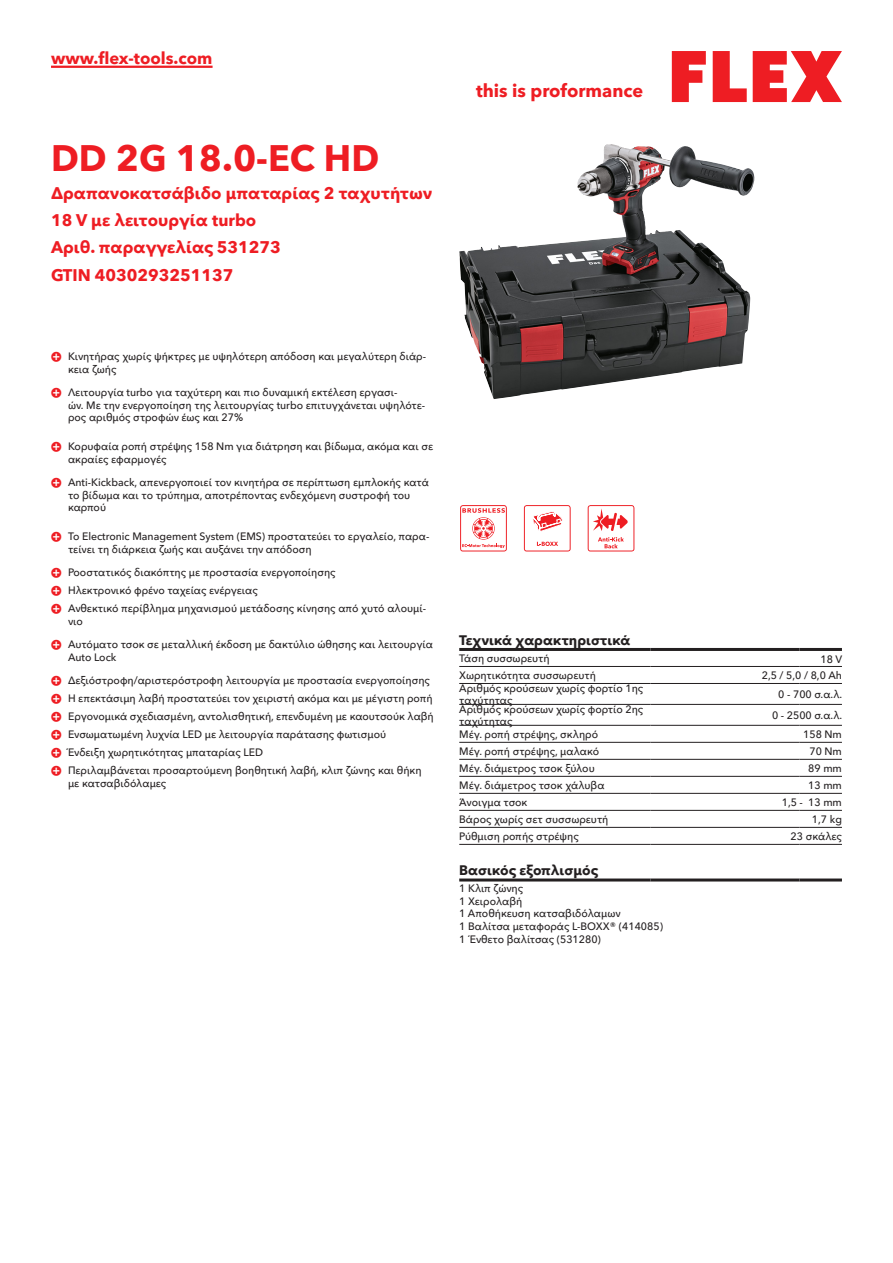
<style>
.page{position:relative;width:893px;height:1263px;background:#fff}
.page>*{position:absolute;margin:0;border:0;box-sizing:border-box;transform-origin:0 0}
.CB_AF_Product-name{font:700 36px "Avenir Next W1 G";color:#ee1d23}
.t1{font:700 18px "Avenir Next W1 G";color:#ee1d23}
.CB_AF_Product-short{font:700 16.5px/27px "Avenir Next W1 G";color:#ee1d23}
.CB_AF_Order-number{font:700 16.5px "Avenir Next W1 G";color:#ee1d23}
.CB_AF_Table-headline{font:700 13.5px "Avenir Next W1 G";color:#231f20}
.CB_AF_Table-specific{font:500 10.5px/12.6px "Avenir Next W1 G";color:#231f20}
</style>
<div class="page">
<svg style="left:672px;top:51px;width:34px;height:51px"></svg>
<svg style="left:713px;top:51px;width:34px;height:51px"></svg>
<svg style="left:753px;top:51px;width:89px;height:51px"></svg>
<hr style="left:51px;top:66px;width:162px;height:2px;background:#ee1d23">
<img style="left:459px;top:144px;width:291px;height:255px">
<hr style="left:459px;top:666px;width:192px;height:1px;background:#231f20">
<hr style="left:651px;top:666px;width:148px;height:1px;background:#231f20">
<hr style="left:799px;top:666px;width:43px;height:1px;background:#231f20">
<hr style="left:459px;top:683px;width:192px;height:1px;background:#231f20">
<hr style="left:651px;top:683px;width:148px;height:1px;background:#231f20">
<hr style="left:799px;top:683px;width:43px;height:1px;background:#231f20">
<hr style="left:459px;top:704px;width:192px;height:1px;background:#231f20">
<hr style="left:651px;top:704px;width:148px;height:1px;background:#231f20">
<hr style="left:799px;top:704px;width:43px;height:1px;background:#231f20">
<hr style="left:459px;top:725px;width:192px;height:1px;background:#231f20">
<hr style="left:651px;top:725px;width:148px;height:1px;background:#231f20">
<hr style="left:799px;top:725px;width:43px;height:1px;background:#231f20">
<hr style="left:459px;top:742px;width:192px;height:1px;background:#231f20">
<hr style="left:651px;top:742px;width:148px;height:1px;background:#231f20">
<hr style="left:799px;top:742px;width:43px;height:1px;background:#231f20">
<hr style="left:459px;top:759px;width:192px;height:1px;background:#231f20">
<hr style="left:651px;top:759px;width:148px;height:1px;background:#231f20">
<hr style="left:799px;top:759px;width:43px;height:1px;background:#231f20">
<hr style="left:459px;top:776px;width:192px;height:1px;background:#231f20">
<hr style="left:651px;top:776px;width:148px;height:1px;background:#231f20">
<hr style="left:799px;top:776px;width:43px;height:1px;background:#231f20">
<hr style="left:459px;top:793px;width:192px;height:1px;background:#231f20">
<hr style="left:651px;top:793px;width:148px;height:1px;background:#231f20">
<hr style="left:799px;top:793px;width:43px;height:1px;background:#231f20">
<hr style="left:459px;top:810px;width:192px;height:1px;background:#231f20">
<hr style="left:651px;top:810px;width:148px;height:1px;background:#231f20">
<hr style="left:799px;top:810px;width:43px;height:1px;background:#231f20">
<hr style="left:459px;top:827px;width:192px;height:1px;background:#231f20">
<hr style="left:651px;top:827px;width:148px;height:1px;background:#231f20">
<hr style="left:799px;top:827px;width:43px;height:1px;background:#231f20">
<hr style="left:459px;top:844px;width:192px;height:1px;background:#231f20">
<hr style="left:651px;top:844px;width:148px;height:1px;background:#231f20">
<hr style="left:799px;top:844px;width:43px;height:1px;background:#231f20">
<hr style="left:459px;top:648px;width:192px;height:3px;background:#231f20">
<hr style="left:651px;top:648px;width:148px;height:3px;background:#231f20">
<hr style="left:799px;top:648px;width:43px;height:3px;background:#231f20">
<hr style="left:459px;top:878px;width:192px;height:3px;background:#231f20">
<hr style="left:651px;top:878px;width:148px;height:3px;background:#231f20">
<hr style="left:799px;top:878px;width:43px;height:3px;background:#231f20">
<svg style="left:460px;top:505px;width:47px;height:46px"></svg>
<svg style="left:524px;top:505px;width:47px;height:46px"></svg>
<svg style="left:588px;top:505px;width:46px;height:46px"></svg>
<h3 class="CB_AF_Product-short" style="left:51px;top:43px;width:163px">www.flex-tools.com</h3>
<p class="CB_AF_Product-name" style="left:51px;top:130px;width:330px">DD 2G 18.0-EC HD</p>
<p class="CB_AF_Product-short" style="left:51px;top:178px;width:383px">Δραπανοκατσάβιδο μπαταρίας 2 ταχυτήτων<br>18 V με λειτουργία turbo</p>
<p class="CB_AF_Order-number" style="left:51px;top:234px;width:231px">Αριθ. παραγγελίας 531273</p>
<p class="CB_AF_Order-number" style="left:51px;top:262px;width:184px">GTIN 4030293251137</p>
<h2 class="t1" style="left:476px;top:77px;width:169px">this is proformance</h2>
<p class="CB_AF_Table-specific" style="left:68px;top:349px;width:360px">Κινητήρας χωρίς ψήκτρες με υψηλότερη απόδοση και μεγαλύτερη διάρ&shy;κεια ζωής</p>
<p class="CB_AF_Table-specific" style="left:68px;top:385px;width:358px">Λειτουργία turbo για ταχύτερη και πιο δυναμική εκτέλεση εργασι-<br>ών. Με την ενεργοποίηση της λειτουργίας turbo επιτυγχάνεται υψηλότε&shy;ρος αριθμός στροφών έως και 27%</p>
<p class="CB_AF_Table-specific" style="left:68px;top:439px;width:367px">Κορυφαία ροπή στρέψης 158 Nm για διάτρηση και βίδωμα, ακόμα και σε ακραίες εφαρμογές</p>
<p class="CB_AF_Table-specific" style="left:68px;top:475px;width:362px">Anti-Kickback, απενεργοποιεί τον κινητήρα σε περίπτωση εμπλοκής κατά το βίδωμα και το τρύπημα, αποτρέποντας ενδεχόμενη συστροφή του καρπού</p>
<p class="CB_AF_Table-specific" style="left:68px;top:529px;width:363px">Το Electronic Management System (EMS) προστατεύει το εργαλείο, παρα&shy;τείνει τη διάρκεια ζωής και αυξάνει την απόδοση</p>
<p class="CB_AF_Table-specific" style="left:68px;top:565px;width:269px">Ροοστατικός διακόπτης με προστασία ενεργοποίησης</p>
<p class="CB_AF_Table-specific" style="left:68px;top:583px;width:191px">Ηλεκτρονικό φρένο ταχείας ενέργειας</p>
<p class="CB_AF_Table-specific" style="left:68px;top:601px;width:360px">Ανθεκτικό περίβλημα μηχανισμού μετάδοσης κίνησης από χυτό αλουμί&shy;νιο</p>
<p class="CB_AF_Table-specific" style="left:68px;top:637px;width:366px">Αυτόματο τσοκ σε μεταλλική έκδοση με δακτύλιο ώθησης και λειτουργία<br>Auto Lock</p>
<p class="CB_AF_Table-specific" style="left:68px;top:673px;width:363px">Δεξιόστροφη/αριστερόστροφη λειτουργία με προστασία ενεργοποίησης</p>
<p class="CB_AF_Table-specific" style="left:68px;top:691px;width:366px">Η επεκτάσιμη λαβή προστατεύει τον χειριστή ακόμα και με μέγιστη ροπή</p>
<p class="CB_AF_Table-specific" style="left:68px;top:709px;width:367px">Εργονομικά σχεδιασμένη, αντολισθητική, επενδυμένη με καουτσούκ λαβή</p>
<p class="CB_AF_Table-specific" style="left:68px;top:727px;width:320px">Ενσωματωμένη λυχνία LED με λειτουργία παράτασης φωτισμού</p>
<p class="CB_AF_Table-specific" style="left:68px;top:745px;width:197px">Ένδειξη χωρητικότητας μπαταρίας LED</p>
<p class="CB_AF_Table-specific" style="left:68px;top:763px;width:355px">Περιλαμβάνεται προσαρτούμενη βοηθητική λαβή, κλιπ ζώνης και θήκη με κατσαβιδόλαμες</p>
<p class="CB_AF_Table-headline" style="left:459px;top:630px;width:173px">Τεχνικά χαρακτηριστικά</p>
<p class="CB_AF_Table-specific" style="left:459px;top:651px;width:92px">Τάση συσσωρευτή</p>
<p class="CB_AF_Table-specific" style="left:820px;top:652px;width:23px">18 V</p>
<p class="CB_AF_Table-specific" style="left:459px;top:668px;width:138px">Χωρητικότητα συσσωρευτή</p>
<p class="CB_AF_Table-specific" style="left:762px;top:668px;width:82px">2,5 / 5,0 / 8,0 Ah</p>
<p class="CB_AF_Table-specific" style="left:459px;top:681px;width:186px">Αριθμός κρούσεων χωρίς φορτίο 1ης ταχύτητας</p>
<p class="CB_AF_Table-specific" style="left:778px;top:687px;width:66px">0 - 700 σ.α.λ.</p>
<p class="CB_AF_Table-specific" style="left:459px;top:702px;width:186px">Αριθμός κρούσεων χωρίς φορτίο 2ης ταχύτητας</p>
<p class="CB_AF_Table-specific" style="left:772px;top:708px;width:72px">0 - 2500 σ.α.λ.</p>
<p class="CB_AF_Table-specific" style="left:459px;top:727px;width:140px">Μέγ. ροπή στρέψης, σκληρό</p>
<p class="CB_AF_Table-specific" style="left:803px;top:727px;width:40px">158 Nm</p>
<p class="CB_AF_Table-specific" style="left:459px;top:744px;width:142px">Μέγ. ροπή στρέψης, μαλακό</p>
<p class="CB_AF_Table-specific" style="left:809px;top:744px;width:34px">70 Nm</p>
<p class="CB_AF_Table-specific" style="left:459px;top:761px;width:137px">Μέγ. διάμετρος τσοκ ξύλου</p>
<p class="CB_AF_Table-specific" style="left:808px;top:761px;width:35px">89 mm</p>
<p class="CB_AF_Table-specific" style="left:459px;top:778px;width:147px">Μέγ. διάμετρος τσοκ χάλυβα</p>
<p class="CB_AF_Table-specific" style="left:808px;top:778px;width:35px">13 mm</p>
<p class="CB_AF_Table-specific" style="left:459px;top:795px;width:70px">Άνοιγμα τσοκ</p>
<p class="CB_AF_Table-specific" style="left:782px;top:795px;width:62px">1,5 - 13 mm</p>
<p class="CB_AF_Table-specific" style="left:459px;top:812px;width:151px">Βάρος χωρίς σετ συσσωρευτή</p>
<p class="CB_AF_Table-specific" style="left:812px;top:812px;width:32px">1,7 kg</p>
<p class="CB_AF_Table-specific" style="left:459px;top:829px;width:121px">Ρύθμιση ροπής στρέψης</p>
<p class="CB_AF_Table-specific" style="left:791px;top:829px;width:53px">23 σκάλες</p>
<p class="CB_AF_Table-headline" style="left:459px;top:860px;width:140px">Βασικός εξοπλισμός</p>
<p class="CB_AF_Table-specific" style="left:459px;top:881px;width:205px">1 Κλιπ ζώνης<br>1 Χειρολαβή<br>1 Αποθήκευση κατσαβιδόλαμων<br>1 Βαλίτσα μεταφοράς L-BOXX® (414085)<br>1 Ένθετο βαλίτσας (531280)</p>
</div>
